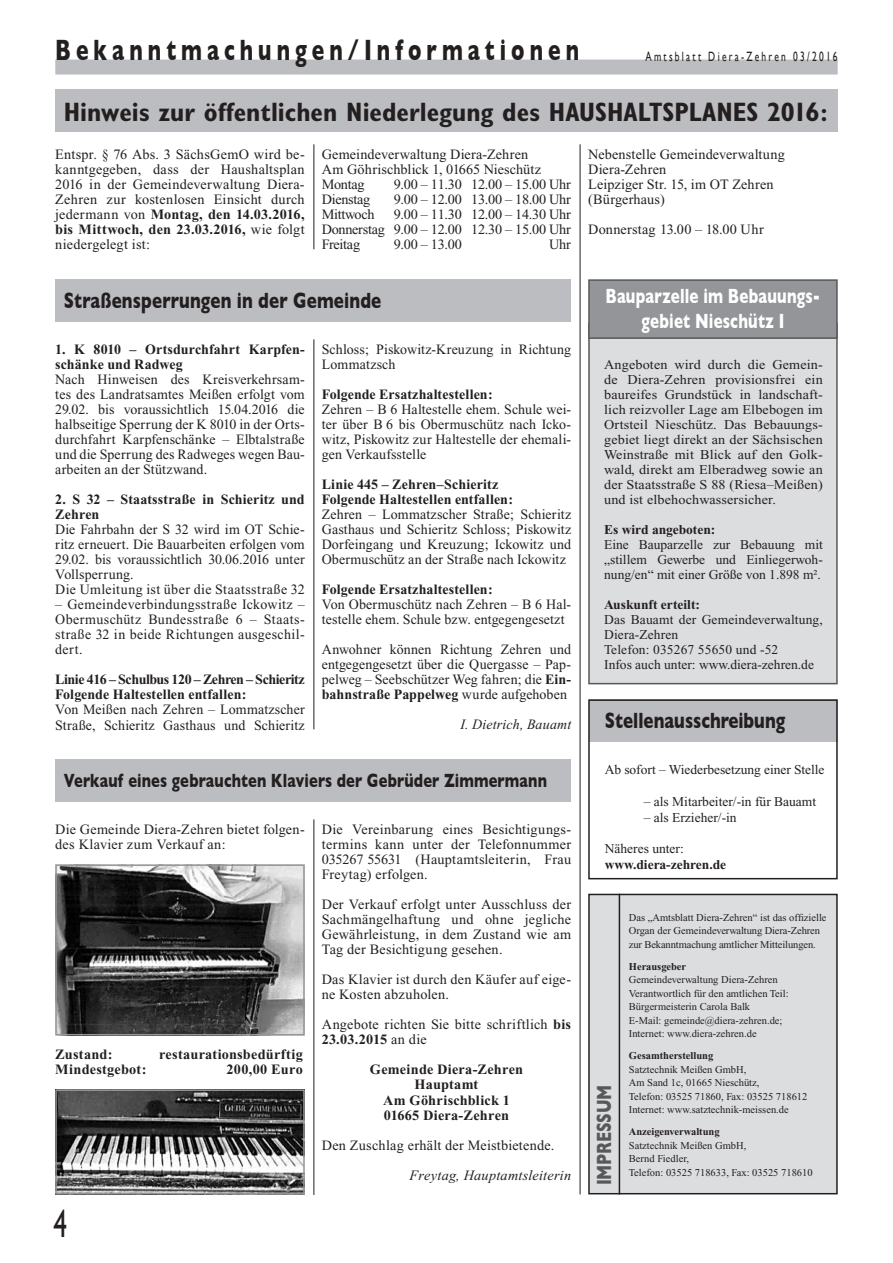
<style>
.page{position:relative;width:893px;height:1263px;background:#fff}
.page>*{position:absolute;margin:0;border:0;box-sizing:border-box;transform-origin:0 0}
.t1{font:39px "Gill Sans";color:#231f20;scale:.7 1}
.t2{font:700 30px "Gill Sans";letter-spacing:.24em;color:#231f20;scale:.7 1}
.t3{font:700 condensed 26.7px "Gill Sans";color:#231f20}
.t4{font:700 22.5px "Gill Sans";letter-spacing:.01em;color:#231f20;scale:.75 1}
.t5{font:700 21px/25.2px "Gill Sans";letter-spacing:.015em;color:#fff;text-align:center;scale:.72 1}
.t6{font:700 21px "Gill Sans";color:#57585a;scale:.75 1}
.t7{font:700 19.5px "Gill Sans";letter-spacing:.01em;color:#231f20;scale:.75 1}
.t8{font:14.25px/15px "Times New Roman";letter-spacing:.01em;color:#231f20;text-align:justify}
.t9{font:700 14.25px/15px "Times New Roman";letter-spacing:.01em;color:#231f20}
.t10{font:700 14.25px/15px "Times New Roman";letter-spacing:-.03em;color:#231f20}
.t11{font:14.25px "Times New Roman";letter-spacing:-.02em;color:#231f20}
.t12{font:italic 14.25px "Times New Roman";letter-spacing:.015em;color:#231f20}
.t13{font:13.5px/15px "Times New Roman";color:#231f20;text-align:justify;scale:1.05 1}
.t14{font:13.5px/15px "Times New Roman";color:#231f20;text-align:justify}
.t15{font:700 13.5px "Times New Roman";color:#231f20}
.t16{font:13.5px "Gill Sans";letter-spacing:.24em;color:#231f20;scale:.7 1}
.t17{font:10.5px/13.5px "Times New Roman";color:#231f20}
.t18{font:700 10.5px "Times New Roman";color:#231f20}
.s1{font-weight:700}
</style>
<div class="page">
<div style="left:55px;top:60px;width:783px;height:15px;background:#bcbdc0"></div>
<div style="left:55px;top:279px;width:516px;height:43px;background:#bcbdc0"></div>
<div style="left:55px;top:89px;width:783px;height:43px;background:#bcbdc0"></div>
<hr style="left:313px;top:339px;width:1px;height:390px;background:#231f20">
<hr style="left:313px;top:819px;width:1px;height:376px;background:#231f20">
<div style="left:589px;top:894px;width:248px;height:300px;background:#dcdddf"></div>
<div style="left:588px;top:894px;width:250px;height:300px;border:2px solid #231f20"></div>
<hr style="left:619px;top:894px;width:1px;height:300px;background:#231f20">
<hr style="left:313px;top:144px;width:1px;height:105px;background:#231f20">
<hr style="left:580px;top:144px;width:1px;height:1050px;background:#231f20">
<div style="left:55px;top:759px;width:516px;height:43px;background:#bcbdc0"></div>
<img style="left:58px;top:867px;width:244px;height:165px">
<div style="left:55px;top:864px;width:250px;height:171px;border:2px solid #939598"></div>
<img style="left:58px;top:1092px;width:244px;height:99px">
<div style="left:55px;top:1089px;width:250px;height:105px;border:2px solid #939598"></div>
<div style="left:589px;top:699px;width:249px;height:43px;background:#bcbdc0"></div>
<div style="left:588px;top:699px;width:250px;height:180px;border:2px solid #231f20"></div>
<div style="left:588px;top:323px;width:250px;height:361px;background:#dcdddf;border:2px solid #57585a"></div>
<div style="left:588px;top:279px;width:250px;height:60px;background:#939598;border:2px solid #57585a"></div>
<h2 class="t2" style="left:55px;top:32px;width:750px">Bekanntmachungen/Informationen</h2>
<p class="t16" style="left:645px;top:49px;width:276px">Amtsblatt Diera-Zehren 03/2016</p>
<h3 class="t3" style="left:64px;top:96px;width:765px">Hinweis zur öffentlichen Niederlegung des HAUSHALTSPLANES 2016:</h3>
<p class="t8" style="left:55px;top:147px;width:251px">Entspr. § 76 Abs. 3 SächsGemO wird be&shy;kanntgegeben, dass der Haushaltsplan 2016 in der Gemeindeverwaltung Diera-Zehren zur kostenlosen Einsicht durch jedermann von <span class="s1">Montag, den 14.03.2016, bis Mittwoch, den 23.03.2016,</span> wie folgt niedergelegt ist:</p>
<p class="t8" style="left:322px;top:147px;width:221px;text-align:left">Gemeindeverwaltung Diera-Zehren<br>Am Göhrischblick 1, 01665 Nieschütz<br>Montag</p>
<p class="t11" style="left:394px;top:177px;width:178px">9.00 – 11.30 12.00 – 15.00 Uhr</p>
<p class="t11" style="left:322px;top:192px;width:50px">Dienstag</p>
<p class="t11" style="left:394px;top:192px;width:178px">9.00 – 12.00 13.00 – 18.00 Uhr</p>
<p class="t11" style="left:322px;top:207px;width:54px">Mittwoch</p>
<p class="t8" style="left:322px;top:207px;width:251px;text-indent:72px">9.00 – 11.30 12.00 – 14.30 Uhr Donnerstag 9.00 – 12.00 12.30 – 15.00 Uhr Freitag</p>
<p class="t8" style="left:394px;top:237px;width:70px">9.00 – 13.00</p>
<p class="t8" style="left:549px;top:237px;width:23px">Uhr</p>
<h3 class="t4" style="left:64px;top:288px;width:425px">Straßensperrungen in der Gemeinde</h3>
<p class="t9" style="left:55px;top:342px;width:251px">1. K 8010 – Ortsdurchfahrt Karpfen&shy;schänke und Radweg</p>
<p class="t8" style="left:55px;top:372px;width:251px">Nach Hinweisen des Kreisverkehrsam&shy;tes des Landratsamtes Meißen erfolgt vom 29.02. bis voraussichtlich 15.04.2016 die halbseitige Sperrung der K 8010 in der Orts&shy;durchfahrt Karpfenschänke – Elbtalstraße und die Sperrung des Radweges wegen Bau&shy;arbeiten an der Stützwand.</p>
<p class="t9" style="left:55px;top:492px;width:251px">2. S 32 – Staatsstraße in Schieritz und<br>Zehren</p>
<p class="t8" style="left:55px;top:522px;width:251px;text-align:left">Die Fahrbahn der S 32 wird im OT Schie&shy;ritz erneuert. Die Bauarbeiten erfolgen vom 29.02. bis voraussichtlich 30.06.2016 unter Vollsperrung.<br>Die Umleitung ist über die Staatsstraße 32</p>
<p class="t8" style="left:55px;top:597px;width:251px">– Gemeindeverbindungsstraße Ickowitz – Obermuschütz Bundesstraße 6 – Staats&shy;straße 32 in beide Richtungen ausgeschil&shy;dert.</p>
<p class="t10" style="left:55px;top:672px;width:251px">Linie 416 – Schulbus 120 – Zehren – Schieritz<br>Folgende Haltestellen entfallen:</p>
<p class="t8" style="left:55px;top:702px;width:251px">Von Meißen nach Zehren – Lommatzscher<br>Straße, Schieritz Gasthaus und Schieritz</p>
<p class="t8" style="left:322px;top:342px;width:251px">Schloss; Piskowitz-Kreuzung in Richtung<br>Lommatzsch</p>
<p class="t9" style="left:322px;top:387px;width:172px">Folgende Ersatzhaltestellen:</p>
<p class="t8" style="left:322px;top:402px;width:251px">Zehren – B 6 Haltestelle ehem. Schule wei&shy;ter über B 6 bis Obermuschütz nach Icko&shy;witz, Piskowitz zur Haltestelle der ehemali&shy;gen Verkaufsstelle</p>
<p class="t9" style="left:322px;top:477px;width:193px">Linie 445 – Zehren–Schieritz<br>Folgende Haltestellen entfallen:</p>
<p class="t8" style="left:322px;top:507px;width:251px">Zehren – Lommatzscher Straße; Schieritz Gasthaus und Schieritz Schloss; Piskowitz Dorfeingang und Kreuzung; Ickowitz und Obermuschütz an der Straße nach Ickowitz</p>
<p class="t9" style="left:322px;top:582px;width:172px">Folgende Ersatzhaltestellen:</p>
<p class="t8" style="left:322px;top:597px;width:251px">Von Obermuschütz nach Zehren – B 6 Hal&shy;testelle ehem. Schule bzw. entgegengesetzt</p>
<p class="t8" style="left:322px;top:642px;width:251px">Anwohner können Richtung Zehren und entgegengesetzt über die Quergasse – Pap&shy;pelweg – Seebschützer Weg fahren; die <span class="s1">Ein&shy;bahnstraße Pappelweg</span> wurde aufgehoben</p>
<p class="t12" style="left:460px;top:717px;width:112px">I. Dietrich, Bauamt</p>
<h3 class="t7" style="left:64px;top:769px;width:646px">Verkauf eines gebrauchten Klaviers der Gebrüder Zimmermann</h3>
<p class="t8" style="left:55px;top:822px;width:251px">Die Gemeinde Diera-Zehren bietet folgen&shy;des Klavier zum Verkauf an:</p>
<p class="t8" style="left:322px;top:822px;width:251px">Die Vereinbarung eines Besichtigungs&shy;termins kann unter der Telefonnummer 035267 55631 (Hauptamtsleiterin, Frau Freytag) erfolgen.</p>
<p class="t8" style="left:322px;top:897px;width:251px">Der Verkauf erfolgt unter Ausschluss der Sachmängelhaftung und ohne jegliche Gewährleistung, in dem Zustand wie am Tag der Besichtigung gesehen.</p>
<p class="t8" style="left:322px;top:972px;width:251px">Das Klavier ist durch den Käufer auf eige&shy;ne Kosten abzuholen.</p>
<p class="t8" style="left:322px;top:1017px;width:251px">Angebote richten Sie bitte schriftlich <span class="s1">bis<br>23.03.2015</span> an die</p>
<p class="t9" style="left:370px;top:1062px;width:155px;text-align:center">Gemeinde Diera-Zehren<br>Hauptamt<br>Am Göhrischblick 1<br>01665 Diera-Zehren</p>
<p class="t8" style="left:322px;top:1137px;width:234px">Den Zuschlag erhält der Meistbietende.</p>
<p class="t12" style="left:410px;top:1167px;width:163px">Freytag, Hauptamtsleiterin</p>
<p class="t9" style="left:55px;top:1047px;width:59px">Zustand:</p>
<p class="t9" style="left:159px;top:1047px;width:145px">restaurationsbedürftig</p>
<p class="t9" style="left:55px;top:1062px;width:93px">Mindestgebot:</p>
<p class="t9" style="left:226px;top:1062px;width:78px">200,00 Euro</p>
<h1 class="t1" style="left:53px;top:1201px;width:21px">4</h1>
<p class="t8" style="left:588px;top:147px;width:198px;text-align:left">Nebenstelle Gemeindeverwaltung<br>Diera-Zehren<br>Leipziger Str. 15, im OT Zehren (Bürgerhaus)</p>
<p class="t8" style="left:588px;top:222px;width:177px">Donnerstag 13.00 – 18.00 Uhr</p>
<h3 class="t5" style="left:605px;top:283px;width:300px">Bauparzelle im Bebauungs&shy;gebiet Nieschütz I</h3>
<p class="t13" style="left:604px;top:357px;width:210px">Angeboten wird durch die Gemein&shy;de Diera-Zehren provisionsfrei ein baureifes Grundstück in landschaft&shy;lich reizvoller Lage am Elbebogen im Ortsteil Nieschütz. Das Bebauungs&shy;gebiet liegt direkt an der Sächsischen Weinstraße mit Blick auf den Golk&shy;wald, direkt am Elberadweg sowie an der Staatsstraße S 88 (Riesa–Meißen) und ist elbehochwassersicher.</p>
<p class="t15" style="left:604px;top:522px;width:113px">Es wird angeboten:</p>
<p class="t14" style="left:604px;top:537px;width:220px">Eine Bauparzelle zur Bebauung mit „stillem Gewerbe und Einliegerwoh&shy;nung/en“ mit einer Größe von 1.898 m².</p>
<p class="t15" style="left:604px;top:597px;width:97px">Auskunft erteilt:</p>
<p class="t14" style="left:604px;top:612px;width:220px;text-align:left">Das Bauamt der Gemeindeverwaltung,<br>Diera-Zehren<br>Telefon: 035267 55650 und -52<br>Infos auch unter: www.diera-zehren.de</p>
<h3 class="t4" style="left:605px;top:708px;width:242px">Stellenausschreibung</h3>
<p class="t14" style="left:605px;top:762px;width:221px">Ab sofort – Wiederbesetzung einer Stelle</p>
<p class="t14" style="left:644px;top:794px;width:174px">– als Mitarbeiter/-in für Bauamt</p>
<p class="t14" style="left:644px;top:810px;width:94px">– als Erzieher/-in</p>
<p class="t14" style="left:605px;top:841px;width:81px">Näheres unter:</p>
<p class="t15" style="left:605px;top:857px;width:123px">www.diera-zehren.de</p>
<h3 class="t6" style="left:592px;top:1185px;width:132px;rotate:-90deg">Impressum</h3>
<p class="t17" style="left:629px;top:910px;width:199px">Das „Amtsblatt Diera-Zehren“ ist das offizielle<br>Organ der Gemeindeverwaltung Diera-Zehren zur Bekanntmachung amtlicher Mitteilungen.</p>
<p class="t18" style="left:629px;top:960px;width:59px">Herausgeber</p>
<p class="t17" style="left:629px;top:973px;width:161px">Gemeindeverwaltung Diera-Zehren Verantwortlich für den amtlichen Teil:<br>Bürgermeisterin Carola Balk<br>E-Mail: gemeinde@diera-zehren.de; Internet: www.diera-zehren.de</p>
<p class="t18" style="left:629px;top:1050px;width:86px">Gesamtherstellung</p>
<p class="t17" style="left:629px;top:1062px;width:180px">Satztechnik Meißen GmbH,<br>Am Sand 1c, 01665 Nieschütz,<br>Telefon: 03525 71860, Fax: 03525 718612<br>Internet: www.satztechnik-meissen.de</p>
<p class="t18" style="left:629px;top:1126px;width:92px">Anzeigenverwaltung</p>
<p class="t17" style="left:629px;top:1138px;width:185px">Satztechnik Meißen GmbH,<br>Bernd Fiedler,<br>Telefon: 03525 718633, Fax: 03525 718610</p>
</div>
